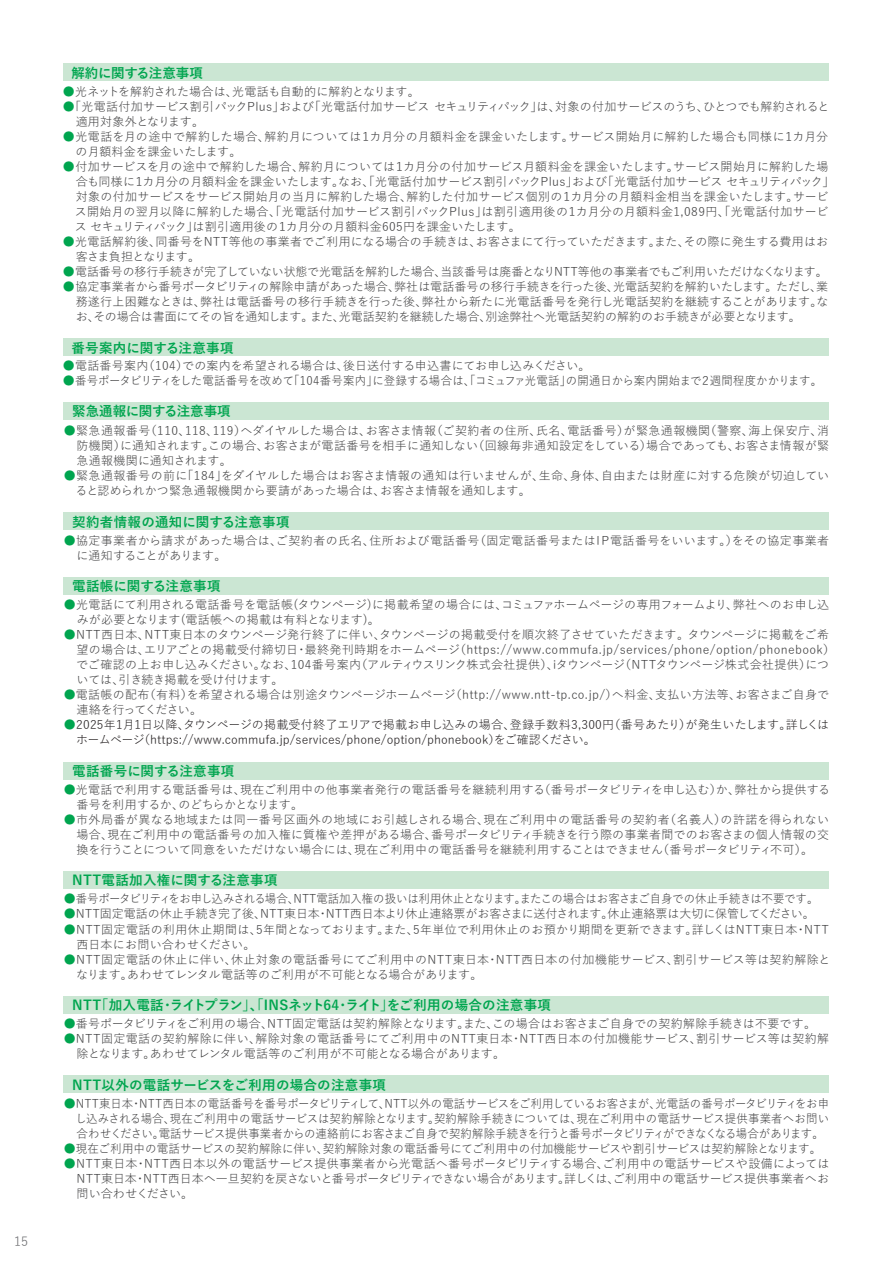
<style>
.page{position:relative;width:893px;height:1263px;background:#fff}
.page>*{position:absolute;margin:0;border:0;box-sizing:border-box;transform-origin:0 0}
.小見出し{font:700 13.5px "Yu Go Pr 6 N";letter-spacing:.02em;color:#00a54f}
.小見出し-2{font:700 13.5px "Yu Go Pr 6 N";color:#00a54f}
.小見出し-3{font:700 13.5px "Yu Go Pr 6 N";letter-spacing:-.005em;color:#00a54f}
.t1{font:12.75px "Yu Go Pr 6 N";color:#6c6d70}
.本文{font:12px/15px "Yu Go Pr 6 N";color:#3e3e3f;text-align:justify}
.本文-2{font:12px/15px "Yu Go Pr 6 N";letter-spacing:.02em;color:#3e3e3f}
.本文-3{font:12px/15px "Yu Go Pr 6 N";color:#3e3e3f;text-align:justify;scale:.95 1}
.本文-4{font:12px/15px "Yu Go Pr 6 N";letter-spacing:.025em;color:#3e3e3f}
.本文-5{font:12px/15px "Yu Go Pr 6 N";letter-spacing:.03em;color:#3e3e3f}
.本文-6{font:12px/15px "Yu Go Pr 6 N";color:#231f20}
.本文-7{font:12px/15px "Yu Go Pr 6 N";letter-spacing:-.035em;color:#3e3e3f}
.本文-8{font:12px "Yu Go Pr 6 N";color:#3e3e3f;scale:.96 1}
.s1{color:#00a54f}
</style>
<div class="page">
<div style="left:64px;top:1076px;width:765px;height:17px;background:#cbe6d3"></div>
<div style="left:64px;top:996px;width:765px;height:17px;background:#cbe6d3"></div>
<div style="left:64px;top:513px;width:765px;height:17px;background:#cbe6d3"></div>
<div style="left:64px;top:577px;width:765px;height:17px;background:#cbe6d3"></div>
<div style="left:64px;top:762px;width:765px;height:17px;background:#cbe6d3"></div>
<div style="left:64px;top:872px;width:765px;height:17px;background:#cbe6d3"></div>
<div style="left:64px;top:403px;width:765px;height:17px;background:#cbe6d3"></div>
<div style="left:63px;top:339px;width:765px;height:17px;background:#cbe6d3"></div>
<div style="left:63px;top:64px;width:765px;height:17px;background:#cbe6d3"></div>
<p class="t1" style="left:14px;top:1229px;width:16px">15</p>
<p class="小見出し-3" style="left:71px;top:65px;width:133px">解約に関する注意事項</p>
<p class="本文" style="left:63px;top:83px;width:358px"><span class="s1">●</span>光ネットを解約された場合は、光電話も自動的に解約となります。</p>
<p class="本文-7" style="left:76px;top:98px;width:755px;text-indent:-13px"><span class="s1">●</span>「光電話付加サービス割引パックPlus」および「光電話付加サービス セキュリティパック」は、対象の付加サービスのうち、ひとつでも解約されると適用対象外となります。</p>
<p class="本文" style="left:76px;top:128px;width:754px;text-indent:-13px"><span class="s1">●</span>光電話を月の途中で解約した場合、解約月については１カ月分の月額料金を課金いたします。サービス開始月に解約した場合も同様に１カ月分の月額料金を課金いたします。</p>
<p class="本文" style="left:75px;top:158px;width:761px;text-align:left;text-indent:-12px"><span class="s1">●</span>付加サービスを月の途中で解約した場合、解約月については１カ月分の付加サービス月額料金を課金いたします。サービス開始月に解約した場合も同様に１カ月分の月額料金を課金いたします。なお、「光電話付加サービス割引パックPlus」および「光電話付加サービス セキュリティパック」対象の付加サービスをサービス開始月の当月に解約した場合、解約した付加サービス個別の１カ月分の月額料金相当を課金いたします。サービス開始月の翌月以降に解約した場合、「光電話付加サービス割引パックPlus」は割引適用後の１カ月分の月額料金1,089円、「光電話付加サービス セキュリティパック」は割引適用後の１カ月分の月額料金605円を課金いたします。</p>
<p class="本文" style="left:76px;top:233px;width:754px;text-indent:-13px"><span class="s1">●</span>光電話解約後、同番号をNTT等他の事業者でご利用になる場合の手続きは、お客さまにて行っていただきます。また、その際に発生する費用はお客さま負担となります。</p>
<p class="本文" style="left:63px;top:263px;width:766px"><span class="s1">●</span>電話番号の移行手続きが完了していない状態で光電話を解約した場合、当該番号は廃番となりNTT等他の事業者でもご利用いただけなくなります。</p>
<p class="本文" style="left:76px;top:278px;width:754px;text-indent:-13px"><span class="s1">●</span>協定事業者から番号ポータビリティの解除申請があった場合、弊社は電話番号の移行手続きを行った後、光電話契約を解約いたします。ただし、業務遂行上困難なときは、弊社は電話番号の移行手続きを行った後、弊社から新たに光電話番号を発行し光電話契約を継続することがあります。なお、その場合は書面にてその旨を通知します。また、光電話契約を継続した場合、別途弊社へ光電話契約の解約のお手続きが必要となります。</p>
<p class="小見出し" style="left:71px;top:340px;width:164px">番号案内に関する注意事項</p>
<p class="本文-2" style="left:63px;top:356px;width:529px"><span class="s1">●</span>電話番号案内（104）での案内を希望される場合は、後日送付する申込書にてお申し込みください。</p>
<p class="本文-3" style="left:63px;top:371px;width:801px"><span class="s1">●</span>番号ポータビリティをした電話番号を改めて「104番号案内」に登録する場合は、「コミュファ光電話」の開通日から案内開始まで２週間程度かかります。</p>
<p class="小見出し-2" style="left:72px;top:404px;width:160px">緊急通報に関する注意事項</p>
<p class="本文" style="left:77px;top:421px;width:754px;text-indent:-13px"><span class="s1">●</span>緊急通報番号（110、118、119）へダイヤルした場合は、お客さま情報（ご契約者の住所、氏名、電話番号）が緊急通報機関（警察、海上保安庁、消防機関）に通知されます。この場合、お客さまが電話番号を相手に通知しない（回線毎非通知設定をしている）場合であっても、お客さま情報が緊急通報機関に通知されます。</p>
<p class="本文-2" style="left:76px;top:466px;width:755px;text-indent:-12px"><span class="s1">●</span>緊急通報番号の前に「184」をダイヤルした場合はお客さま情報の通知は行いませんが、生命、身体、自由または財産に対する危険が切迫していると認められかつ緊急通報機関から要請があった場合は、お客さま情報を通知します。</p>
<p class="小見出し" style="left:72px;top:514px;width:219px">契約者情報の通知に関する注意事項</p>
<p class="本文-5" style="left:77px;top:531px;width:754px;text-indent:-13px"><span class="s1">●</span>協定事業者から請求があった場合は、ご契約者の氏名、住所および電話番号（固定電話番号またはＩＰ電話番号をいいます。）をその協定事業者に通知することがあります。</p>
<p class="小見出し" style="left:72px;top:579px;width:150px">電話帳に関する注意事項</p>
<p class="本文" style="left:77px;top:596px;width:754px;text-indent:-13px"><span class="s1">●</span>光電話にて利用される電話番号を電話帳(タウンページ)に掲載希望の場合には、コミュファホームページの専用フォームより、弊社へのお申し込みが必要となります(電話帳への掲載は有料となります)。</p>
<p class="本文-4" style="left:76px;top:626px;width:760px;text-indent:-12px"><span class="s1">●</span>NTT西日本、NTT東日本のタウンページ発行終了に伴い、タウンページの掲載受付を順次終了させていただきます。タウンページに掲載をご希望の場合は、エリアごとの掲載受付締切日・最終発刊時期をホームページ（https://www.commufa.jp/services/phone/option/phonebook）でご確認の上お申し込みください。なお、104番号案内（アルティウスリンク株式会社提供）、iタウンページ（NTTタウンページ株式会社提供）については、引き続き掲載を受け付けます。</p>
<p class="本文-2" style="left:77px;top:686px;width:754px;text-indent:-13px"><span class="s1">●</span>電話帳の配布（有料）を希望される場合は別途タウンページホームページ（http://www.ntt-tp.co.jp/）へ料金、支払い方法等、お客さまご自身で連絡を行ってください。</p>
<p class="本文-6" style="left:76px;top:716px;width:755px;text-indent:-12px"><span class="s1">●</span>2025年1月1日以降、タウンページの掲載受付終了エリアで掲載お申し込みの場合、登録手数料3,300円（番号あたり）が発生いたします。詳しくはホームページ（https://www.commufa.jp/services/phone/option/phonebook）をご確認ください。</p>
<p class="小見出し" style="left:72px;top:763px;width:164px">電話番号に関する注意事項</p>
<p class="本文-2" style="left:77px;top:780px;width:755px;text-indent:-13px"><span class="s1">●</span>光電話で利用する電話番号は、現在ご利用中の他事業者発行の電話番号を継続利用する（番号ポータビリティを申し込む）か、弊社から提供する番号を利用するか、のどちらかとなります。</p>
<p class="本文" style="left:77px;top:810px;width:754px;text-indent:-13px"><span class="s1">●</span>市外局番が異なる地域または同一番号区画外の地域にお引越しされる場合、現在ご利用中の電話番号の契約者（名義人）の許諾を得られない場合、現在ご利用中の電話番号の加入権に質権や差押がある場合、番号ポータビリティ手続きを行う際の事業者間でのお客さまの個人情報の交換を行うことについて同意をいただけない場合には、現在ご利用中の電話番号を継続利用することはできません（番号ポータビリティ不可）。</p>
<p class="小見出し" style="left:72px;top:873px;width:207px">NTT電話加入権に関する注意事項</p>
<p class="本文-3" style="left:64px;top:890px;width:796px"><span class="s1">●</span>番号ポータビリティをお申し込みされる場合、NTT電話加入権の扱いは利用休止となります。またこの場合はお客さまご自身での休止手続きは不要です。</p>
<p class="本文" style="left:64px;top:905px;width:752px"><span class="s1">●</span>NTT固定電話の休止手続き完了後、NTT東日本・NTT西日本より休止連絡票がお客さまに送付されます。休止連絡票は大切に保管してください。</p>
<p class="本文-5" style="left:77px;top:920px;width:754px;text-indent:-13px"><span class="s1">●</span>NTT固定電話の利用休止期間は、5年間となっております。また、5年単位で利用休止のお預かり期間を更新できます。詳しくはNTT東日本・NTT西日本にお問い合わせください。</p>
<p class="本文-5" style="left:76px;top:950px;width:756px;text-indent:-12px"><span class="s1">●</span>NTT固定電話の休止に伴い、休止対象の電話番号にてご利用中のNTT東日本・NTT西日本の付加機能サービス、割引サービス等は契約解除となります。あわせてレンタル電話等のご利用が不可能となる場合があります。</p>
<p class="小見出し" style="left:72px;top:997px;width:480px">NTT「加入電話・ライトプラン」、「INSネット64・ライト」をご利用の場合の注意事項</p>
<p class="本文-2" style="left:64px;top:1015px;width:754px"><span class="s1">●</span>番号ポータビリティをご利用の場合、NTT固定電話は契約解除となります。また、この場合はお客さまご自身での契約解除手続きは不要です。</p>
<p class="本文-4" style="left:77px;top:1030px;width:754px;text-indent:-13px"><span class="s1">●</span>NTT固定電話の契約解除に伴い、解除対象の電話番号にてご利用中のNTT東日本・NTT西日本の付加機能サービス、割引サービス等は契約解除となります。あわせてレンタル電話等のご利用が不可能となる場合があります。</p>
<p class="小見出し" style="left:72px;top:1077px;width:315px">NTT以外の電話サービスをご利用の場合の注意事項</p>
<p class="本文-3" style="left:75px;top:1094px;width:795px;text-indent:-12px"><span class="s1">●</span>NTT東日本・NTT西日本の電話番号を番号ポータビリティして、NTT以外の電話サービスをご利用しているお客さまが、光電話の番号ポータビリティをお申し込みされる場合、現在ご利用中の電話サービスは契約解除となります。契約解除手続きについては、現在ご利用中の電話サービス提供事業者へお問い合わせください。電話サービス提供事業者からの連絡前にお客さまご自身で契約解除手続きを行うと番号ポータビリティができなくなる場合があります。</p>
<p class="本文-8" style="left:64px;top:1137px;width:791px"><span class="s1">●</span>現在ご利用中の電話サービスの契約解除に伴い、契約解除対象の電話番号にてご利用中の付加機能サービスや割引サービスは契約解除となります。</p>
<p class="本文" style="left:77px;top:1154px;width:754px;text-indent:-13px"><span class="s1">●</span>NTT東日本・NTT西日本以外の電話サービス提供事業者から光電話へ番号ポータビリティする場合、ご利用中の電話サービスや設備によってはNTT東日本・NTT西日本へ一旦契約を戻さないと番号ポータビリティできない場合があります。詳しくは、ご利用中の電話サービス提供事業者へお問い合わせください。</p>
</div>
